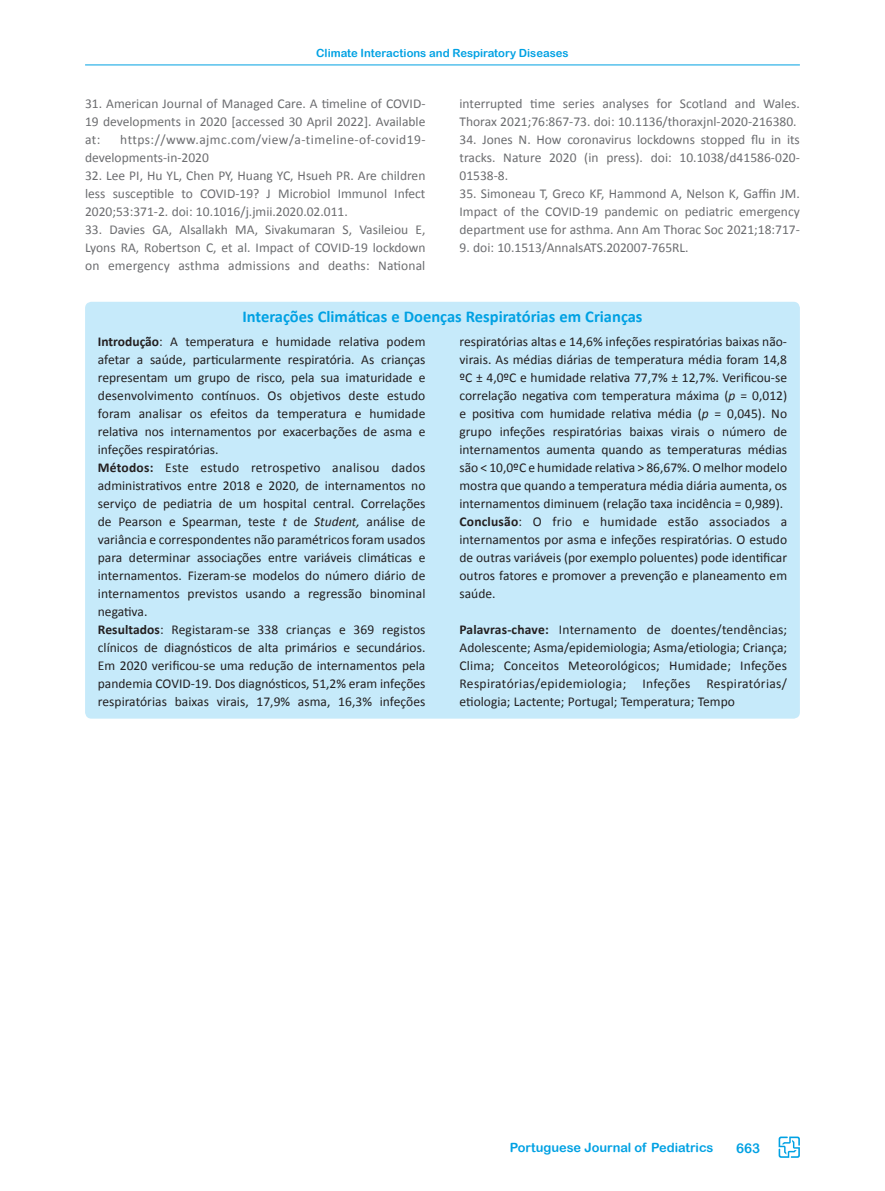
<style>
.page{position:relative;width:885px;height:1191px;background:#fff}
.page>*{position:absolute;margin:0;border:0;box-sizing:border-box;transform-origin:0 0}
.t1{font:700 16.5px "Calibri";color:#00a1e3}
.t2{font:13.5px/18px "Calibri";color:#231f20}
.t3{font:13.5px/18px "Calibri";color:#6c6d70;text-align:justify}
.t4{font:13.5px/18px "Calibri";letter-spacing:.03em;color:#6c6d70}
.t5{font:13.5px "Arial Rounded MT Bold";color:#00a1e3}
.t6{font:12.75px "Arial Rounded MT Bold";color:#00a1e3}
.t7{font:11.25px "Arial Rounded MT Bold";color:#00a1e3}
.s1{font-weight:700}
.s2{font-style:italic}
</style>
<div class="page">
<hr style="left:85px;top:65px;width:714px;height:1px;background:#00a1e3">
<svg style="left:778px;top:1136px;width:21px;height:21px"></svg>
<div style="left:85px;top:302px;width:714px;height:416px;background:#c6eafa;border-radius:6px"></div>
<p class="t7" style="left:316px;top:46px;width:254px">Climate Interactions and Respiratory Diseases</p>
<p class="t3" style="left:85px;top:94px;width:342px">31. American Journal of Managed Care. A timeline of COVID-19 developments in 2020 [accessed 30 April 2022]. Available at:</p>
<p class="t4" style="left:85px;top:130px;width:342px;text-indent:35px">https://www.ajmc.com/view/a-timeline-of-covid19- developments-in-2020</p>
<p class="t3" style="left:85px;top:166px;width:342px">32. Lee PI, Hu YL, Chen PY, Huang YC, Hsueh PR. Are children less susceptible to COVID-19? J Microbiol Immunol Infect 2020;53:371-2. doi: 10.1016/j.jmii.2020.02.011.</p>
<p class="t3" style="left:85px;top:220px;width:342px">33. Davies GA, Alsallakh MA, Sivakumaran S, Vasileiou E, Lyons RA, Robertson C, et al. Impact of COVID-19 lockdown on emergency asthma admissions and deaths: National</p>
<p class="t3" style="left:459px;top:94px;width:342px">interrupted time series analyses for Scotland and Wales.<br>Thorax 2021;76:867-73. doi: 10.1136/thoraxjnl-2020-216380.</p>
<p class="t3" style="left:459px;top:130px;width:342px">34. Jones N. How coronavirus lockdowns stopped flu in its tracks. Nature 2020 (in press). doi: 10.1038/d41586-020- 01538-8.</p>
<p class="t3" style="left:459px;top:184px;width:342px">35. Simoneau T, Greco KF, Hammond A, Nelson K, Gaffin JM.<br>Impact of the COVID-19 pandemic on pediatric emergency department use for asthma. Ann Am Thorac Soc 2021;18:717-</p>
<p class="t3" style="left:459px;top:238px;width:230px">9. doi: 10.1513/AnnalsATS.202007-765RL.</p>
<p class="t1" style="left:242px;top:307px;width:401px">Interações Climáticas e Doenças Respiratórias em Crianças</p>
<p class="t2" style="left:98px;top:332px;width:329px"><span class="s1">Introdução</span>: A temperatura e humidade relativa podem afetar a saúde, particularmente respiratória. As crianças representam um grupo de risco, pela sua imaturidade e desenvolvimento contínuos. Os objetivos deste estudo foram analisar os efeitos da temperatura e humidade relativa nos internamentos por exacerbações de asma e infeções respiratórias.<br><span class="s1">Métodos:</span> Este estudo retrospetivo analisou dados administrativos entre 2018 e 2020, de internamentos no serviço de pediatria de um hospital central. Correlações de Pearson e Spearman, teste <span class="s2">t</span> de <span class="s2">Student,</span> análise de variância e correspondentes não paramétricos foram usados para determinar associações entre variáveis climáticas e internamentos. Fizeram-se modelos do número diário de internamentos previstos usando a regressão binominal negativa.<br><span class="s1">Resultados</span>: Registaram-se 338 crianças e 369 registos clínicos de diagnósticos de alta primários e secundários.<br>Em 2020 verificou-se uma redução de internamentos pela pandemia COVID-19. Dos diagnósticos, 51,2% eram infeções respiratórias baixas virais, 17,9% asma, 16,3% infeções</p>
<p class="t2" style="left:459px;top:332px;width:329px">respiratórias altas e 14,6% infeções respiratórias baixas não&shy;virais. As médias diárias de temperatura média foram 14,8 ºC ± 4,0ºC e humidade relativa 77,7% ± 12,7%. Verificou-se correlação negativa com temperatura máxima (<span class="s2">p</span> = 0,012) e positiva com humidade relativa média (<span class="s2">p</span> = 0,045). No grupo infeções respiratórias baixas virais o número de internamentos aumenta quando as temperaturas médias são &lt; 10,0ºC e humidade relativa &gt; 86,67%. O melhor modelo mostra que quando a temperatura média diária aumenta, os internamentos diminuem (relação taxa incidência = 0,989).<br><span class="s1">Conclusão</span>: O frio e humidade estão associados a internamentos por asma e infeções respiratórias. O estudo de outras variáveis (por exemplo poluentes) pode identificar outros fatores e promover a prevenção e planeamento em saúde.</p>
<p class="t2" style="left:459px;top:620px;width:329px;text-align:justify"><span class="s1">Palavras-chave:</span> Internamento de doentes/tendências; Adolescente; Asma/epidemiologia; Asma/etiologia; Criança; Clima; Conceitos Meteorológicos; Humidade; Infeções Respiratórias/epidemiologia; Infeções Respiratórias/ etiologia; Lactente; Portugal; Temperatura; Tempo</p>
<p class="t6" style="left:509px;top:1140px;width:205px">Portuguese Journal of Pediatrics</p>
<p class="t5" style="left:736px;top:1139px;width:26px">663</p>
</div>
